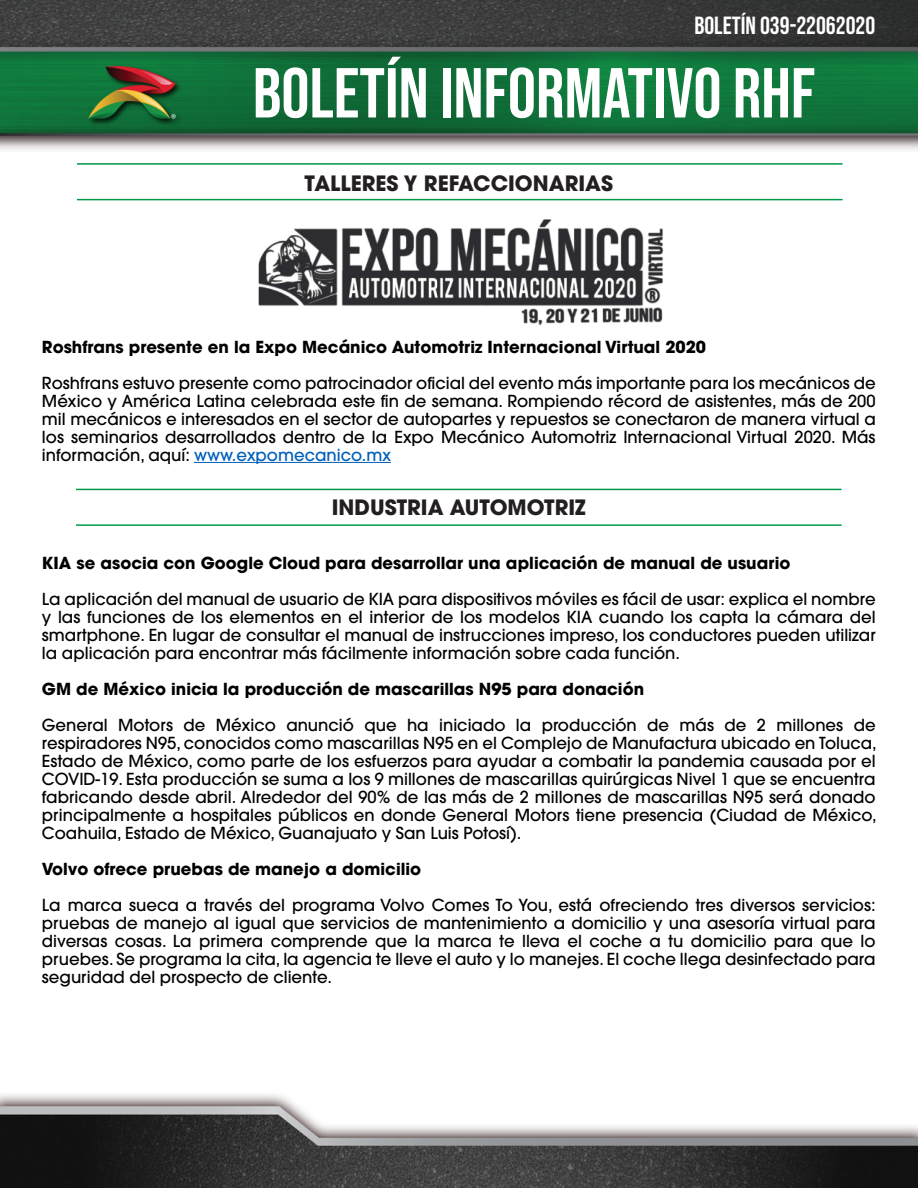
<style>
.page{position:relative;width:918px;height:1188px;background:#fff}
.page>*{position:absolute;margin:0;border:0;box-sizing:border-box;transform-origin:0 0}
.t1{font:70.5px "Bebas Neue";color:#fff}
.t2{font:24.75px "Bebas Neue";color:#fff}
.t3{font:700 21px "Avant Garde";color:#231f20}
.t4{font:500 16.5px/18px "Avant Garde";color:#000;text-align:justify}
.t5{font:700 16.5px "Avant Garde";color:#000}
.s1{color:#005fb9}
</style>
<div class="page">
<img style="left:258px;top:219px;width:406px;height:107px">
<img style="left:0;top:1094px;width:918px;height:94px">
<img style="left:0;top:0;width:918px;height:150px">
<hr style="left:77px;top:163px;width:766px;height:2px;background:#009847">
<hr style="left:77px;top:199px;width:766px;height:1px;background:#009847">
<hr style="left:76px;top:489px;width:766px;height:1px;background:#009847">
<hr style="left:76px;top:524px;width:766px;height:2px;background:#009847">
<hr style="left:194px;top:462px;width:197px;height:1px;background:#005fb9">
<h2 class="t2" style="left:694px;top:11px;width:182px">BOLETÍN 039-22062020</h2>
<h1 class="t1" style="left:253px;top:53px;width:564px">BOLETÍN INFORMATIVO RHF</h1>
<p class="t3" style="left:304px;top:169px;width:310px">TALLERES Y REFACCIONARIAS</p>
<p class="t5" style="left:42px;top:336px;width:666px">Roshfrans presente en la Expo Mecánico Automotriz Internacional Virtual 2020</p>
<p class="t4" style="left:42px;top:374px;width:835px">Roshfrans estuvo presente como patrocinador oficial del evento más importante para los mecánicos de México y América Latina celebrada este fin de semana. Rompiendo récord de asistentes, más de 200 mil mecánicos e interesados en el sector de autopartes y repuestos se conectaron de manera virtual a los seminarios desarrollados dentro de la Expo Mecánico Automotriz Internacional Virtual 2020. Más información, aquí: <span class="s1">www.expomecanico.mx</span></p>
<p class="t3" style="left:332px;top:493px;width:255px">INDUSTRIA AUTOMOTRIZ</p>
<p class="t5" style="left:42px;top:552px;width:750px">KIA se asocia con Google Cloud para desarrollar una aplicación de manual de usuario</p>
<p class="t4" style="left:42px;top:590px;width:835px">La aplicación del manual de usuario de KIA para dispositivos móviles es fácil de usar: explica el nombre y las funciones de los elementos en el interior de los modelos KIA cuando los capta la cámara del smartphone. En lugar de consultar el manual de instrucciones impreso, los conductores pueden utilizar la aplicación para encontrar más fácilmente información sobre cada función.</p>
<p class="t5" style="left:42px;top:678px;width:604px">GM de México inicia la producción de mascarillas N95 para donación</p>
<p class="t4" style="left:42px;top:716px;width:836px">General Motors de México anunció que ha iniciado la producción de más de 2 millones de respiradores N95, conocidos como mascarillas N95 en el Complejo de Manufactura ubicado en Toluca, Estado de México, como parte de los esfuerzos para ayudar a combatir la pandemia causada por el COVID-19. Esta producción se suma a los 9 millones de mascarillas quirúrgicas Nivel 1 que se encuentra fabricando desde abril. Alrededor del 90% de las más de 2 millones de mascarillas N95 será donado principalmente a hospitales públicos en donde General Motors tiene presencia (Ciudad de México, Coahuila, Estado de México, Guanajuato y San Luis Potosí).</p>
<p class="t5" style="left:42px;top:858px;width:381px">Volvo ofrece pruebas de manejo a domicilio</p>
<p class="t4" style="left:42px;top:896px;width:835px">La marca sueca a través del programa Volvo Comes To You, está ofreciendo tres diversos servicios: pruebas de manejo al igual que servicios de mantenimiento a domicilio y una asesoría virtual para diversas cosas. La primera comprende que la marca te lleva el coche a tu domicilio para que lo pruebes. Se programa la cita, la agencia te lleve el auto y lo manejes. El coche llega desinfectado para seguridad del prospecto de cliente.</p>
</div>
